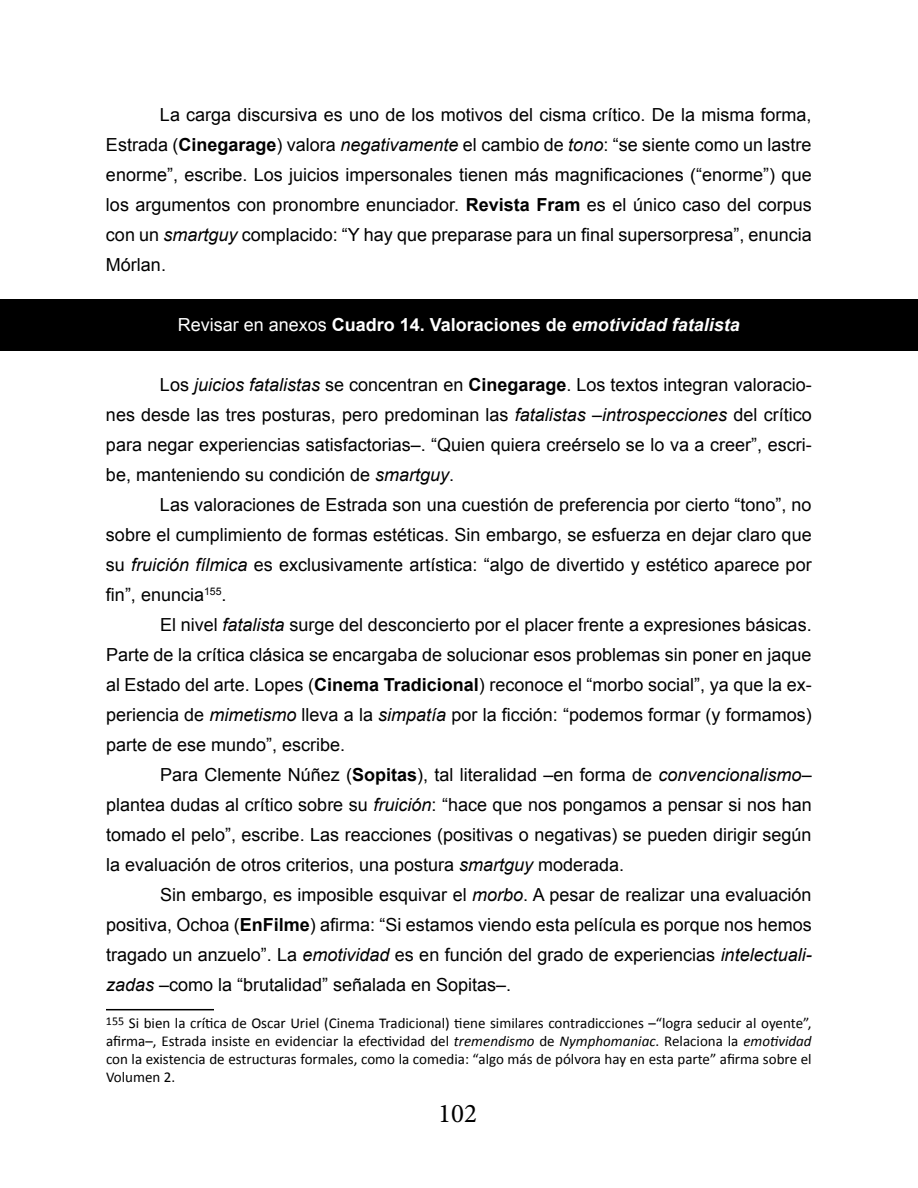
<style>
.page{position:relative;width:918px;height:1188px;background:#fff}
.page>*{position:absolute;margin:0;border:0;box-sizing:border-box;transform-origin:0 0}
.t1{font:27px "Minion Pro";color:#000}
.t2{font:18px/30px "Arial";color:#000;text-align:justify}
.t3{font:700 18px "Arial";color:#fff}
.t4{font:15px/18px "Calibri";color:#000;text-align:justify}
.s1{font-weight:700}
.s2{font-style:italic}
.s3{font-weight:400}
</style>
<div class="page">
<div style="left:0;top:300px;width:918px;height:51px;background:#000"></div>
<hr style="left:106px;top:1009px;width:108px;height:1px;background:#000">
<p class="t2" style="left:106px;top:100px;width:707px;text-indent:54px">La carga discursiva es uno de los motivos del cisma crítico. De la misma forma, Estrada (<span class="s1">Cinegarage</span>) valora <span class="s2">negativamente</span> el cambio de <span class="s2">tono</span>: “se siente como un lastre enorme”, escribe. Los juicios impersonales tienen más magnificaciones (“enorme”) que los argumentos con pronombre enunciador. <span class="s1">Revista Fram</span> es el único caso del corpus con un <span class="s2">smartguy</span> complacido: “Y hay que preparase para un final supersorpresa”, enuncia Mórlan.</p>
<p class="t3" style="left:178px;top:312px;width:564px"><span class="s3">Revisar en anexos</span> Cuadro 14. Valoraciones de <span class="s2">emotividad fatalista</span></p>
<p class="t2" style="left:106px;top:370px;width:707px;text-indent:54px">Los <span class="s2">juicios fatalistas</span> se concentran en <span class="s1">Cinegarage</span>. Los textos integran valoracio&shy;nes desde las tres posturas, pero predominan las <span class="s2">fatalistas</span> –<span class="s2">introspecciones</span> del crítico para negar experiencias satisfactorias–. “Quien quiera creérselo se lo va a creer”, escri&shy;be, manteniendo su condición de <span class="s2">smartguy</span>.</p>
<p class="t2" style="left:106px;top:490px;width:707px;text-indent:54px">Las valoraciones de Estrada son una cuestión de preferencia por cierto “tono”, no sobre el cumplimiento de formas estéticas. Sin embargo, se esfuerza en dejar claro que su <span class="s2">fruición fílmica</span> es exclusivamente artística: “algo de divertido y estético aparece por fin”, enuncia<sup>155</sup>.</p>
<p class="t2" style="left:106px;top:610px;width:707px;text-indent:54px">El nivel <span class="s2">fatalista</span> surge del desconcierto por el placer frente a expresiones básicas.<br>Parte de la crítica clásica se encargaba de solucionar esos problemas sin poner en jaque al Estado del arte. Lopes (<span class="s1">Cinema Tradicional</span>) reconoce el “morbo social”, ya que la ex&shy;periencia de <span class="s2">mimetismo</span> lleva a la <span class="s2">simpatía</span> por la ficción: “podemos formar (y formamos) parte de ese mundo”, escribe.</p>
<p class="t2" style="left:106px;top:760px;width:707px;text-indent:54px">Para Clemente Núñez (<span class="s1">Sopitas</span>), tal literalidad –en forma de <span class="s2">convencionalismo</span>– plantea dudas al crítico sobre su <span class="s2">fruición</span>: “hace que nos pongamos a pensar si nos han tomado el pelo”, escribe. Las reacciones (positivas o negativas) se pueden dirigir según la evaluación de otros criterios, una postura <span class="s2">smartguy</span> moderada.</p>
<p class="t2" style="left:106px;top:880px;width:707px;text-indent:54px">Sin embargo, es imposible esquivar el <span class="s2">morbo</span>. A pesar de realizar una evaluación positiva, Ochoa (<span class="s1">EnFilme</span>) afirma: “Si estamos viendo esta película es porque nos hemos tragado un anzuelo”. La <span class="s2">emotividad</span> es en función del grado de experiencias <span class="s2">intelectuali&shy;zadas</span> –como la “brutalidad” señalada en Sopitas–.</p>
<p class="t4" style="left:106px;top:1013px;width:707px"><sup>155</sup> Si bien la crítica de Oscar Uriel (Cinema Tradicional) tiene similares contradicciones –“logra seducir al oyente”, afirma–, Estrada insiste en evidenciar la efectividad del <span class="s2">tremendismo</span> de <span class="s2">Nymphomaniac</span>. Relaciona la <span class="s2">emotividad </span>con la existencia de estructuras formales, como la comedia: “algo más de pólvora hay en esta parte” afirma sobre el Volumen 2.</p>
<h1 class="t1" style="left:438px;top:1095px;width:40px">102</h1>
</div>
